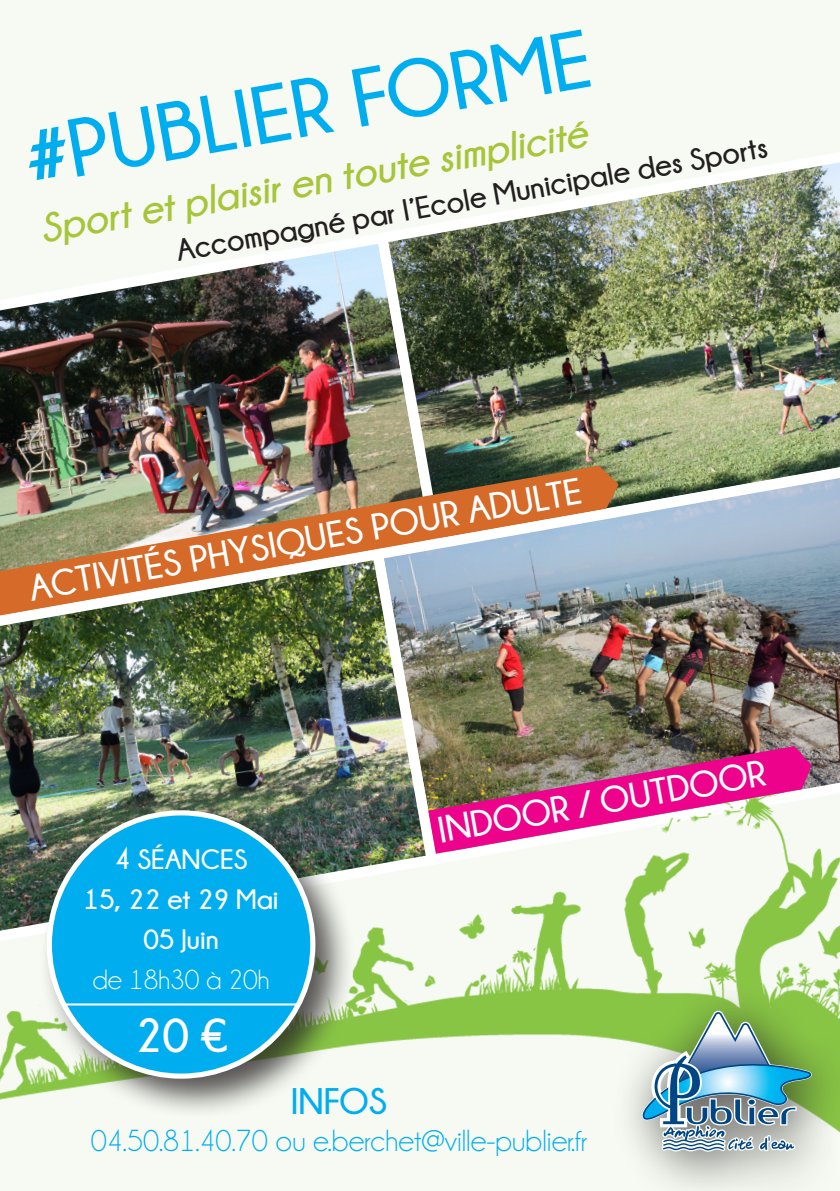
<style>
.page{position:relative;width:840px;height:1191px;background:#fff}
.page>*{position:absolute;margin:0;border:0;box-sizing:border-box;transform-origin:0 0}
.t1{font:700 82px "Champagne&Limousines";color:#00aeef}
.t2{font:700 48px "Champagne&Limousines";color:#fff}
.t3{font:italic 700 41px "Champagne&Limousines";color:#a6c539}
.t4{font:700 37px "Champagne&Limousines";color:#fff}
.t5{font:700 37px "Champagne&Limousines";color:#00aeef}
.t6{font:30.8px "Champagne&Limousines";color:#00aeef}
.t7{font:700 30.8px "Champagne&Limousines";color:#231f20}
.t8{font:700 28px "Champagne&Limousines";color:#fff}
.t9{font:28px "Champagne&Limousines";color:#fff}
</style>
<div class="page">
<div style="left:0;top:0;width:839px;height:1191px;background:#f6faf2"></div>
<img style="left:0;top:235px;width:370px;height:230px">
<img style="left:370px;top:153px;width:469px;height:302px">
<img style="left:366px;top:455px;width:473px;height:324px">
<img style="left:0;top:615px;width:443px;height:164px">
<img style="left:0;top:779px;width:839px;height:321px">
<img style="left:0;top:465px;width:618px;height:150px">
<svg style="left:428px;top:746px;width:383px;height:107px"></svg>
<div style="left:609px;top:978px;width:230px;height:213px;background:#231f20;opacity:.75"></div>
<svg style="left:639px;top:1010px;width:172px;height:141px;background:#89b1a2"></svg>
<div style="left:38px;top:801px;width:317px;height:318px;background:#231f20;opacity:.75"></div>
<div style="left:49px;top:813px;width:263px;height:263px;background:#00aeef;border-radius:50%"></div>
<hr style="left:63px;top:1003px;width:235px;height:2px;background:#fff">
<p class="t1" style="left:20px;top:112px;width:572px;rotate:-10deg">#PUBLIER FORME</p>
<p class="t3" style="left:36px;top:207px;width:556px;rotate:-10deg">Sport et plaisir en toute simplicité</p>
<p class="t7" style="left:174px;top:234px;width:601px;rotate:-10deg">Accompagné par l’Ecole Municipale des Sports</p>
<p class="t4" style="left:26px;top:568px;width:562px;rotate:-10deg">ACTIVITÉS PHYSIQUES POUR ADULTE</p>
<p class="t8" style="left:114px;top:843px;width:135px">4 SÉANCES</p>
<p class="t8" style="left:83px;top:883px;width:196px">15, 22 et 29 Mai</p>
<p class="t8" style="left:143px;top:923px;width:77px">05 Juin</p>
<p class="t9" style="left:92px;top:965px;width:178px">de 18h30 à 20h</p>
<p class="t2" style="left:135px;top:1009px;width:94px">20 €</p>
<p class="t4" style="left:434px;top:810px;width:334px;rotate:-10deg">INDOOR / OUTDOOR</p>
<p class="t5" style="left:291px;top:1081px;width:98px">INFOS</p>
<p class="t6" style="left:91px;top:1125px;width:497px">04.50.81.40.70 ou e.berchet@ville-publier.fr</p>
</div>
